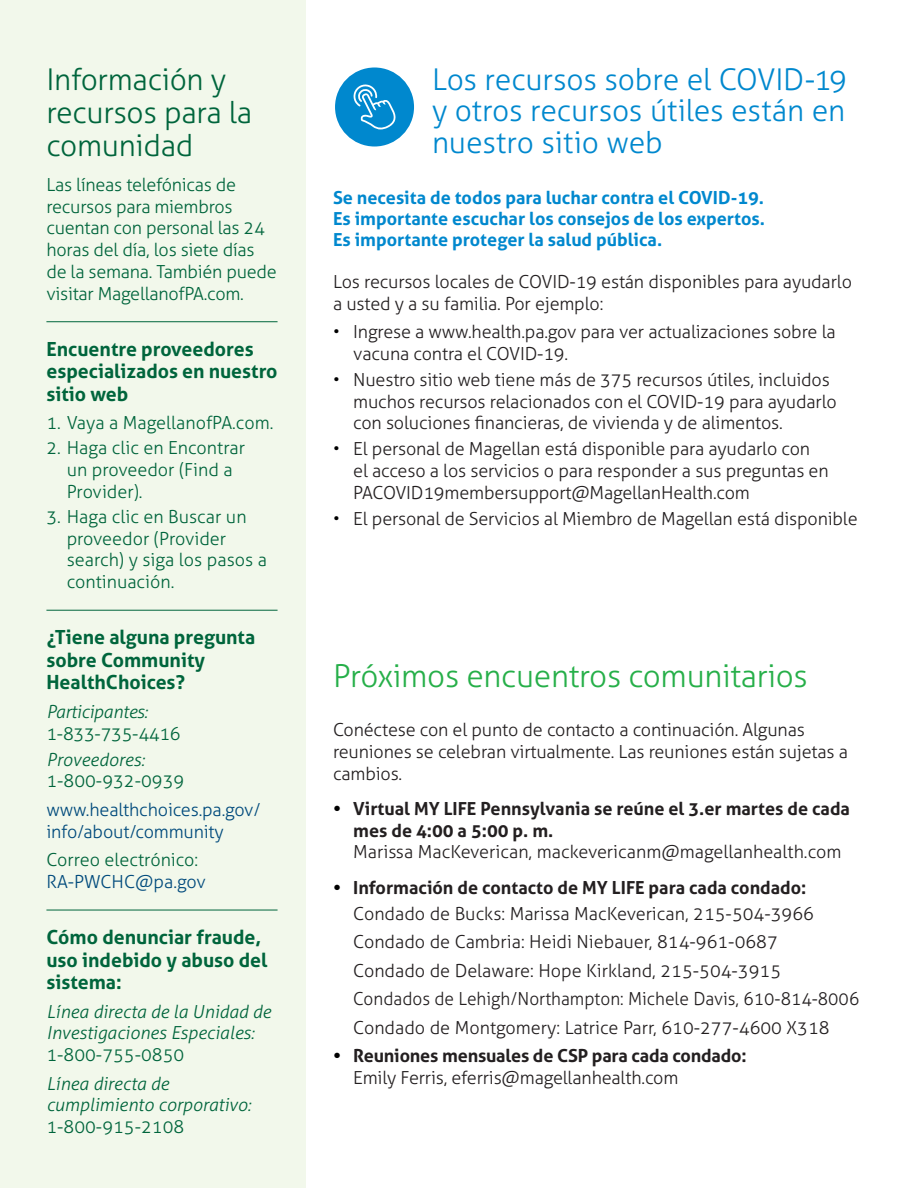
<style>
.page{position:relative;width:918px;height:1188px;background:#fff}
.page>*{position:absolute;margin:0;border:0;box-sizing:border-box;transform-origin:0 0}
.t1{font:300 31.5px "Aller";letter-spacing:-.01em;color:#26af49}
.Secondary_headline{font:300 30px/31.5px "Aller";letter-spacing:-.01em;color:#0088ce;text-align:justify}
.t2{font:300 30px/33px "Aller";letter-spacing:-.01em;color:#00653c}
.Green_sidebar_bold{font:700 19.5px/22.5px "Aller";color:#00653c}
.Body_copy{font:300 18px/21.8px "Aller";letter-spacing:-.01em;color:#231f20}
.Body_copy-2{font:300 18px/21.8px "Aller";letter-spacing:-.015em;color:#00653c}
.t3{font:700 18px/21.8px "Aller";color:#231f20}
.Subhead{font:700 18px/21px "Aller";color:#0088ce;text-align:justify}
.Bullets{font:italic 300 18px/21.8px "Aller";color:#00653c}
.Body_copy-3{font:300 18px "Aller";letter-spacing:-.01em;color:#231f20;scale:.96 1}
.Body_copy-4{font:italic 300 18px/21.8px "Aller";color:#00653c}
.Body_copy-5{font:300 18px/21.8px "Aller";letter-spacing:-.01em;color:#004a7c}
.Bullets-2{font:300 18px/21.8px "Aller";color:#00653c}
.s1{font-style:normal}
.s2{font-style:italic}
.s3{color:#004a7c}
.s4{color:#000}
.s5{font-weight:300}
</style>
<div class="page">
<div style="left:0;top:0;width:306px;height:1188px;background:#f2f8eb"></div>
<div style="left:335px;top:67px;width:79px;height:80px;background:#0088ce;border-radius:50%"></div>
<svg style="left:353px;top:84px;width:43px;height:45px"></svg>
<hr style="left:46px;top:321px;width:232px;height:1px;background:#00653c">
<hr style="left:46px;top:610px;width:232px;height:1px;background:#00653c">
<hr style="left:46px;top:910px;width:232px;height:1px;background:#00653c">
<p class="t2" style="left:46px;top:63px;width:207px">Información y recursos para la comunidad</p>
<p class="Body_copy-2" style="left:46px;top:174px;width:232px">Las líneas telefónicas de recursos para miembros cuentan con personal las 24 horas del día, los siete días de la semana. También puede visitar MagellanofPA.com.</p>
<p class="Green_sidebar_bold" style="left:46px;top:338px;width:233px">Encuentre proveedores especializados en nuestro sitio web</p>
<p class="Body_copy-2" style="left:46px;top:412px;width:228px">1. Vaya a MagellanofPA.com.</p>
<p class="Body_copy-2" style="left:67px;top:437px;width:180px;text-indent:-20px">2. Haga clic en Encontrar un proveedor (Find a<br>Provider).</p>
<p class="Body_copy-2" style="left:67px;top:506px;width:202px;text-indent:-20px">3. Haga clic en Buscar un proveedor (Provider search) y siga los pasos a continuación.</p>
<p class="Green_sidebar_bold" style="left:46px;top:626px;width:210px">¿Tiene alguna pregunta sobre Community<br>HealthChoices?</p>
<p class="Bullets" style="left:46px;top:701px;width:136px">Participantes:<br><span class="s1">1-833-735-4416</span></p>
<p class="Bullets-2" style="left:46px;top:748px;width:139px"><span class="s2">Proveedores:<br></span>1-800-932-0939</p>
<p class="Body_copy-5" style="left:46px;top:799px;width:216px">www.healthchoices.pa.gov/ info/about/community</p>
<p class="Body_copy-2" style="left:46px;top:849px;width:161px">Correo electrónico:<br><span class="s3">RA-PWCHC@pa.gov</span></p>
<p class="Green_sidebar_bold" style="left:46px;top:926px;width:223px">Cómo denunciar fraude, uso indebido y abuso del sistema:</p>
<p class="Bullets" style="left:46px;top:1000px;width:226px">Línea directa de la Unidad de<br>Investigaciones Especiales:<br><span class="s1">1-800-755-0850</span></p>
<p class="Body_copy-4" style="left:46px;top:1072px;width:206px">Línea directa de cumplimiento corporativo:<br><span class="s1">1-800-915-2108</span></p>
<p class="Secondary_headline" style="left:432px;top:63px;width:417px">Los recursos sobre el COVID-19 y otros recursos útiles están en nuestro sitio web</p>
<p class="Subhead" style="left:333px;top:187px;width:434px">Se necesita de todos para luchar contra el COVID-19.<br>Es importante escuchar los consejos de los expertos.<br>Es importante proteger la salud pública.</p>
<p class="Body_copy" style="left:333px;top:271px;width:521px">Los recursos locales de COVID-19 están disponibles para ayudarlo a usted y a su familia. Por ejemplo:</p>
<p class="Body_copy" style="left:353px;top:321px;width:484px;text-indent:-20px"><span class="s4">•</span> Ingrese a www.health.pa.gov para ver actualizaciones sobre la vacuna contra el COVID-19.</p>
<p class="Body_copy" style="left:353px;top:369px;width:485px;text-indent:-20px"><span class="s4">•</span> Nuestro sitio web tiene más de 375 recursos útiles, incluidos muchos recursos relacionados con el COVID-19 para ayudarlo con soluciones financieras, de vivienda y de alimentos.</p>
<p class="Body_copy" style="left:353px;top:438px;width:477px;text-indent:-20px"><span class="s4">•</span> El personal de Magellan está disponible para ayudarlo con el acceso a los servicios o para responder a sus preguntas en<br>PACOVID19membersupport@MagellanHealth.com</p>
<p class="Body_copy" style="left:333px;top:508px;width:526px"><span class="s4">•</span> El personal de Servicios al Miembro de Magellan está disponible</p>
<p class="t1" style="left:333px;top:657px;width:476px">Próximos encuentros comunitarios</p>
<p class="Body_copy" style="left:333px;top:719px;width:517px">Conéctese con el punto de contacto a continuación. Algunas reuniones se celebran virtualmente. Las reuniones están sujetas a cambios.</p>
<p class="t3" style="left:353px;top:798px;width:498px;text-indent:-20px"><span class="s4">•</span> Virtual MY LIFE Pennsylvania se reúne el 3.er martes de cada mes de 4:00 a 5:00 p. m.<br><span class="s5">Marissa MacKeverican, mackevericanm@magellanhealth.com</span></p>
<p class="t3" style="left:333px;top:876px;width:475px"><span class="s4">•</span> Información de contacto de MY LIFE para cada condado:</p>
<p class="Body_copy" style="left:353px;top:903px;width:462px">Condado de Bucks: Marissa MacKeverican, 215-504-3966</p>
<p class="Body_copy" style="left:353px;top:931px;width:426px">Condado de Cambria: Heidi Niebauer, 814-961-0687</p>
<p class="Body_copy" style="left:353px;top:960px;width:429px">Condado de Delaware: Hope Kirkland, 215-504-3915</p>
<p class="Body_copy-3" style="left:353px;top:988px;width:529px">Condados de Lehigh/Northampton: Michele Davis, 610-814-8006</p>
<p class="Body_copy" style="left:353px;top:1017px;width:478px">Condado de Montgomery: Latrice Parr, 610-277-4600 X318</p>
<p class="t3" style="left:353px;top:1045px;width:395px;text-indent:-20px"><span class="s4">•</span> Reuniones mensuales de CSP para cada condado:<br><span class="s5">Emily Ferris, eferris@magellanhealth.com</span></p>
</div>
